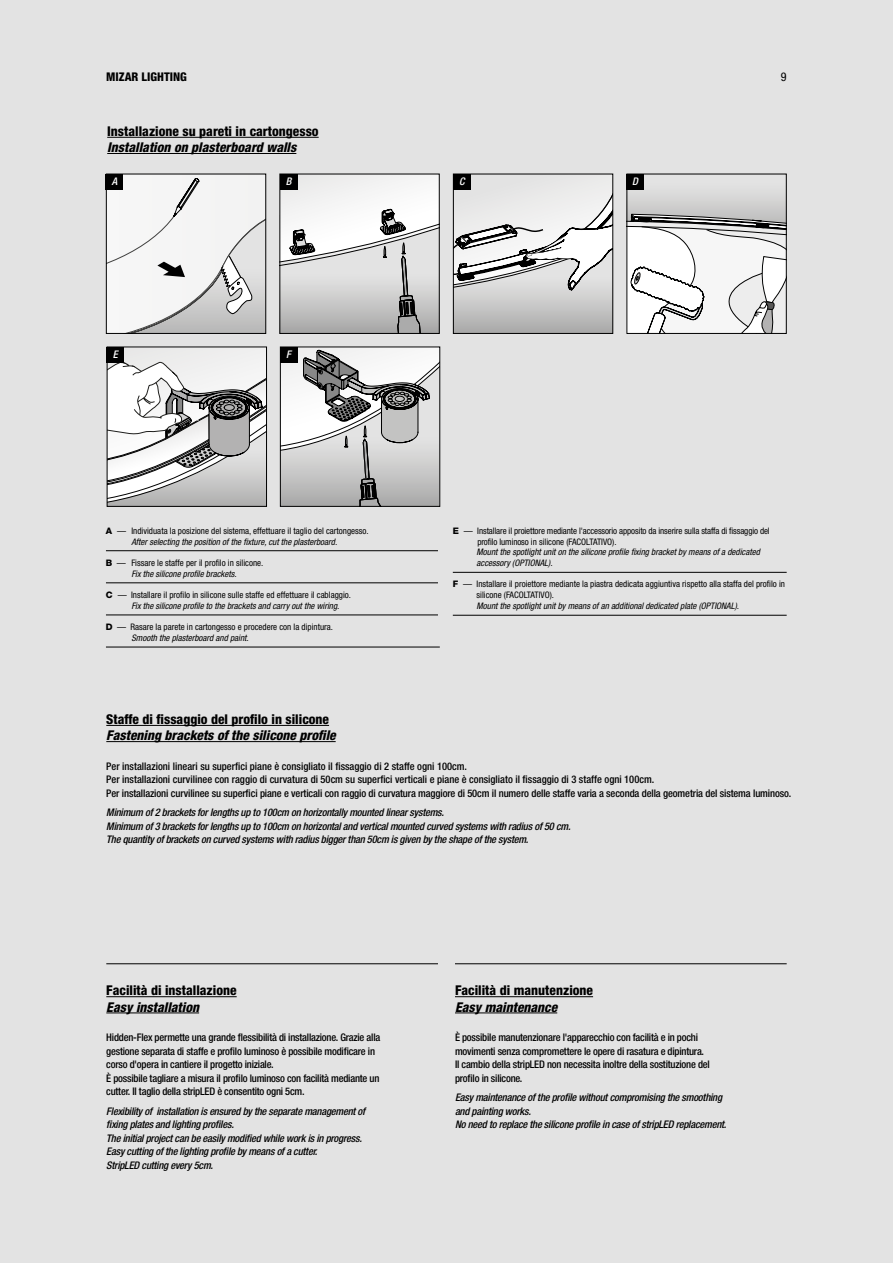
<style>
.page{position:relative;width:893px;height:1263px;background:#e3e3e3}
.page>*{position:absolute;margin:0;border:0;box-sizing:border-box;transform-origin:0 0}
.t1{font:800 condensed 13.5px "Helvetica Neue LT Std";color:#000}
.t2{font:italic 800 condensed 13.5px "Helvetica Neue LT Std";color:#000}
.t3{font:800 condensed 12px "Helvetica Neue LT Std";color:#000}
.t4{font:condensed 12px "Helvetica Neue LT Std";color:#000}
.t5{font:italic 500 condensed 10.5px/13.5px "Helvetica Neue LT Std";letter-spacing:-.02em;color:#000}
.t6{font:500 condensed 10.5px/13.5px "Helvetica Neue LT Std";letter-spacing:-.02em;color:#000}
.t7{font:500 condensed 10.5px/13.5px "Helvetica Neue LT Std";color:#000}
.t8{font:italic 500 condensed 10.5px "Helvetica Neue LT Std";color:#fff}
.t9{font:condensed 9px/10.8px "Helvetica Neue LT Std";color:#000}
.t10{font:italic condensed 9px/10.8px "Helvetica Neue LT Std";color:#000}
.s1{font-weight:800;font-stretch:normal}
.s2{font-style:italic}
</style>
<div class="page">
<svg style="left:108px;top:177px;width:156px;height:155px"></svg>
<div style="left:106px;top:174px;width:160px;height:160px;border:1px solid #000"></div>
<svg style="left:455px;top:290px;width:156px;height:42px;background:#c1c1c0"></svg>
<svg style="left:455px;top:176px;width:156px;height:114px"></svg>
<div style="left:453px;top:174px;width:160px;height:160px;border:1px solid #000"></div>
<svg style="left:628px;top:176px;width:157px;height:38px"></svg>
<svg style="left:628px;top:214px;width:157px;height:118px;background:#d9dad9"></svg>
<div style="left:626px;top:174px;width:161px;height:160px;border:1px solid #000"></div>
<svg style="left:282px;top:349px;width:156px;height:156px"></svg>
<div style="left:280px;top:347px;width:160px;height:160px;border:1px solid #000"></div>
<svg style="left:281px;top:176px;width:157px;height:156px"></svg>
<div style="left:279px;top:174px;width:161px;height:160px;border:1px solid #000"></div>
<svg style="left:109px;top:349px;width:156px;height:155px"></svg>
<div style="left:107px;top:347px;width:160px;height:160px;border:1px solid #000"></div>
<div style="left:280px;top:347px;width:17px;height:15px;background:#000"></div>
<div style="left:280px;top:174px;width:17px;height:15px;background:#000"></div>
<div style="left:106px;top:174px;width:17px;height:15px;background:#000"></div>
<div style="left:107px;top:347px;width:17px;height:15px;background:#000"></div>
<div style="left:453px;top:174px;width:17px;height:15px;background:#000"></div>
<div style="left:626px;top:174px;width:17px;height:15px;background:#000"></div>
<hr style="left:107px;top:137px;width:212px;height:1px;background:#000">
<hr style="left:107px;top:153px;width:189px;height:1px;background:#000">
<hr style="left:106px;top:550px;width:332px;height:1px;background:#000">
<hr style="left:106px;top:583px;width:332px;height:1px;background:#000">
<hr style="left:106px;top:615px;width:332px;height:1px;background:#000">
<hr style="left:106px;top:647px;width:334px;height:1px;background:#000">
<hr style="left:453px;top:572px;width:334px;height:1px;background:#000">
<hr style="left:453px;top:615px;width:334px;height:1px;background:#000">
<hr style="left:106px;top:725px;width:223px;height:1px;background:#000">
<hr style="left:106px;top:741px;width:230px;height:1px;background:#000">
<hr style="left:106px;top:996px;width:131px;height:1px;background:#000">
<hr style="left:106px;top:1012px;width:93px;height:1px;background:#000">
<hr style="left:455px;top:996px;width:138px;height:1px;background:#000">
<hr style="left:455px;top:1012px;width:102px;height:1px;background:#000">
<hr style="left:106px;top:963px;width:332px;height:1px;background:#000">
<hr style="left:455px;top:963px;width:332px;height:1px;background:#000">
<h2 class="t3" style="left:106px;top:69px;width:82px">MIZAR LIGHTING</h2>
<h2 class="t4" style="left:781px;top:70px;width:7px">9</h2>
<h1 class="t1" style="left:107px;top:123px;width:213px">Installazione su pareti in cartongesso</h1>
<h1 class="t2" style="left:107px;top:139px;width:191px">Installation on plasterboard walls</h1>
<p class="t8" style="left:112px;top:175px;width:7px">A</p>
<p class="t8" style="left:286px;top:175px;width:7px">B</p>
<p class="t8" style="left:113px;top:348px;width:7px">E</p>
<p class="t8" style="left:286px;top:348px;width:6px">F</p>
<p class="t9" style="left:131px;top:525px;width:239px;text-indent:-25px"><span class="s1">A</span> — Individuata la posizione del sistema, effettuare il taglio del cartongesso.<br><span class="s2">After selecting the position of the fixture, cut the plasterboard.</span></p>
<p class="t9" style="left:106px;top:557px;width:159px;text-align:center"><span class="s1">B</span> — Fissare le staffe per il profilo in silicone.<br><span class="s2">Fix the silicone profile brackets.</span></p>
<p class="t9" style="left:131px;top:589px;width:221px;text-indent:-25px"><span class="s1">C</span> — Installare il profilo in silicone sulle staffe ed effettuare il cablaggio.<br><span class="s2">Fix the silicone profile to the brackets and carry out the wiring.</span></p>
<p class="t9" style="left:131px;top:621px;width:203px;text-indent:-25px"><span class="s1">D</span> — Rasare la parete in cartongesso e procedere con la dipintura.<br><span class="s2">Smooth the plasterboard and paint.</span></p>
<h1 class="t1" style="left:106px;top:711px;width:224px">Staffe di fissaggio del profilo in silicone</h1>
<h1 class="t2" style="left:106px;top:727px;width:231px">Fastening brackets of the silicone profile</h1>
<p class="t8" style="left:459px;top:175px;width:7px">C</p>
<p class="t8" style="left:632px;top:175px;width:7px">D</p>
<p class="t9" style="left:477px;top:525px;width:294px;text-indent:-25px"><span class="s1">E</span> — Installare il proiettore mediante l'accessorio apposito da inserire sulla staffa di fissaggio del profilo luminoso in silicone (FACOLTATIVO).</p>
<p class="t10" style="left:477px;top:547px;width:285px">Mount the spotlight unit on the silicone profile fixing bracket by means of a dedicated accessory (OPTIONAL).</p>
<p class="t9" style="left:477px;top:579px;width:310px;text-indent:-24px"><span class="s1">F</span> — Installare il proiettore mediante la piastra dedicata aggiuntiva rispetto alla staffa del profilo in silicone (FACOLTATIVO).</p>
<p class="t10" style="left:477px;top:601px;width:264px">Mount the spotlight unit by means of an additional dedicated plate (OPTIONAL).</p>
<p class="t7" style="left:106px;top:759px;width:686px">Per installazioni lineari su superfici piane è consigliato il fissaggio di 2 staffe ogni 100cm.<br>Per installazioni curvilinee con raggio di curvatura di 50cm su superfici verticali e piane è consigliato il fissaggio di 3 staffe ogni 100cm.<br>Per installazioni curvilinee su superfici piane e verticali con raggio di curvatura maggiore di 50cm il numero delle staffe varia a seconda della geometria del sistema luminoso.</p>
<p class="t5" style="left:106px;top:806px;width:466px">Minimum of 2 brackets for lengths up to 100cm on horizontally mounted linear systems.<br>Minimum of 3 brackets for lengths up to 100cm on horizontal and vertical mounted curved systems with radius of 50 cm.<br>The quantity of brackets on curved systems with radius bigger than 50cm is given by the shape of the system.</p>
<h1 class="t1" style="left:106px;top:982px;width:132px">Facilità di installazione</h1>
<h1 class="t2" style="left:106px;top:998px;width:94px">Easy installation</h1>
<p class="t6" style="left:106px;top:1031px;width:276px">Hidden-Flex permette una grande flessibilità di installazione. Grazie alla gestione separata di staffe e profilo luminoso è possibile modificare in corso d'opera in cantiere il progetto iniziale.<br>È possibile tagliare a misura il profilo luminoso con facilità mediante un cutter. Il taglio della stripLED è consentito ogni 5cm.</p>
<p class="t5" style="left:106px;top:1104px;width:260px">Flexibility of installation is ensured by the separate management of fixing plates and lighting profiles.<br>The initial project can be easily modified while work is in progress.<br>Easy cutting of the lighting profile by means of a cutter.<br>StripLED cutting every 5cm.</p>
<h1 class="t1" style="left:455px;top:982px;width:140px">Facilità di manutenzione</h1>
<h1 class="t2" style="left:455px;top:998px;width:104px">Easy maintenance</h1>
<p class="t6" style="left:455px;top:1031px;width:256px">È possibile manutenzionare l'apparecchio con facilità e in pochi movimenti senza compromettere le opere di rasatura e dipintura.<br>Il cambio della stripLED non necessita inoltre della sostituzione del profilo in silicone.</p>
<p class="t5" style="left:455px;top:1091px;width:273px">Easy maintenance of the profile without compromising the smoothing and painting works.<br>No need to replace the silicone profile in case of stripLED replacement.</p>
</div>
